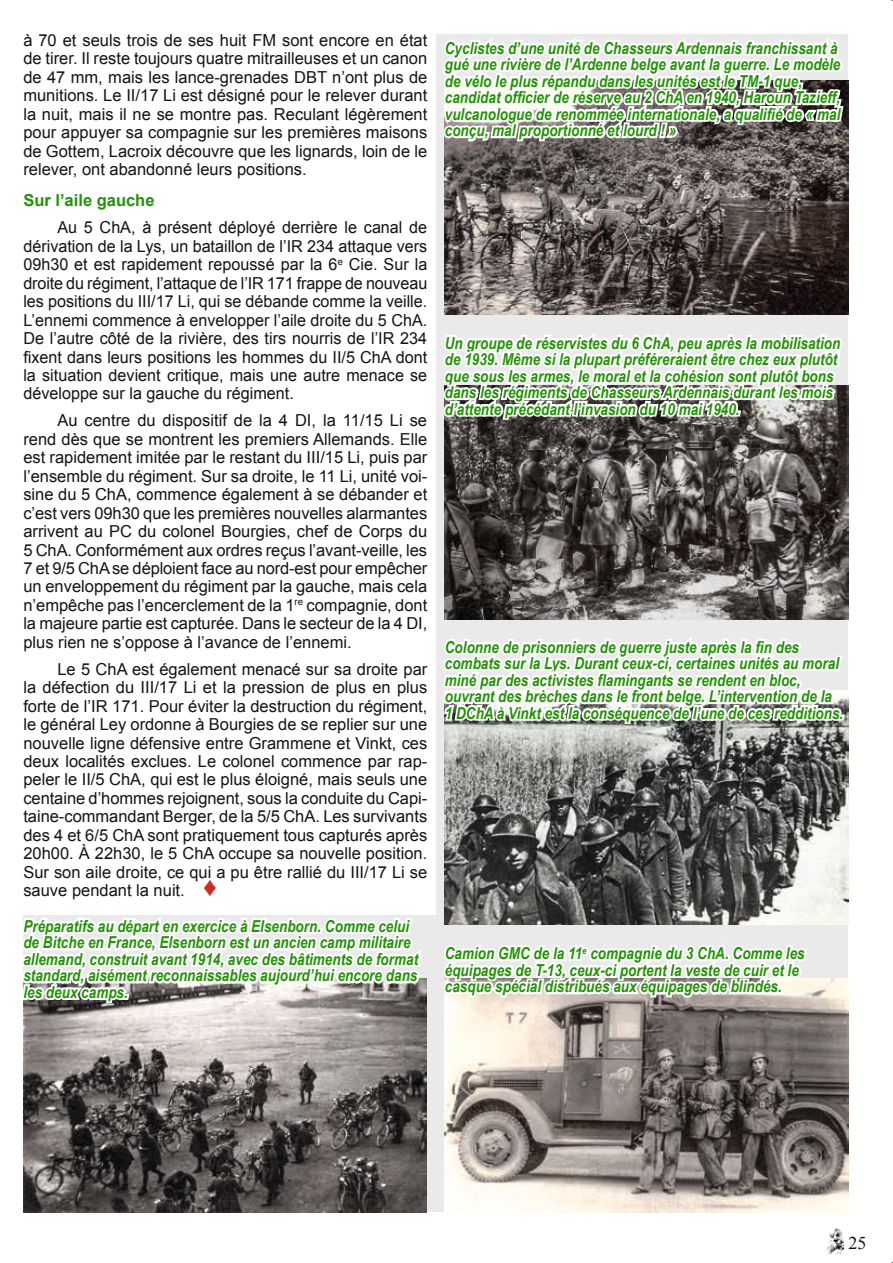
<style>
.page{position:relative;width:893px;height:1263px;background:#fff}
.page>*{position:absolute;margin:0;border:0;box-sizing:border-box;transform-origin:0 0}
.t1{font:18px "Times New Roman";color:#131413}
.t2{font:16.5px/18.5px "Arial";color:#131413;text-align:justify}
.t3{font:italic 700 16.5px/16.5px "Arial Narrow";color:#249207}
.t4{font:700 16.5px "Arial";color:#249207}
.s1{font-size:27px;color:#cc2d22}
</style>
<div class="page">
<img style="left:827px;top:1229px;width:16px;height:25px">
<img style="left:23px;top:978px;width:404px;height:234px">
<img style="left:445px;top:81px;width:403px;height:234px">
<img style="left:445px;top:386px;width:403px;height:234px">
<img style="left:445px;top:697px;width:403px;height:227px">
<img style="left:445px;top:979px;width:404px;height:234px">
<svg style="left:23px;top:915px;width:401px;height:91px"></svg>
<svg style="left:441px;top:34px;width:405px;height:118px"></svg>
<svg style="left:441px;top:314px;width:403px;height:116px"></svg>
<svg style="left:441px;top:908px;width:368px;height:100px"></svg>
<svg style="left:441px;top:632px;width:403px;height:103px"></svg>
<div style="left:838px;top:714px;width:6px;height:7px;border:4px solid #fff"></div>
<p class="t2" style="left:23px;top:31px;width:405px">à 70 et seuls trois de ses huit FM sont encore en état de tirer. Il reste toujours quatre mitrailleuses et un canon de 47 mm, mais les lance-grenades DBT n’ont plus de munitions. Le II/17 Li est désigné pour le relever durant la nuit, mais il ne se montre pas. Reculant légèrement pour appuyer sa compagnie sur les premières maisons de Gottem, Lacroix découvre que les lignards, loin de le relever, ont abandonné leurs positions.</p>
<p class="t4" style="left:23px;top:189px;width:133px">Sur l’aile gauche</p>
<p class="t2" style="left:23px;top:218px;width:405px;text-indent:34px">Au 5 ChA, à présent déployé derrière le canal de dérivation de la Lys, un bataillon de l’IR 234 attaque vers 09h30 et est rapidement repoussé par la 6<sup>e</sup> Cie. Sur la droite du régiment, l’attaque de l’IR 171 frappe de nouveau les positions du III/17 Li, qui se débande comme la veille.<br>L’ennemi commence à envelopper l’aile droite du 5 ChA.<br>De l’autre côté de la rivière, des tirs nourris de l’IR 234 fixent dans leurs positions les hommes du II/5 ChA dont la situation devient critique, mais une autre menace se développe sur la gauche du régiment.</p>
<p class="t2" style="left:23px;top:411px;width:406px;text-indent:34px">Au centre du dispositif de la 4 DI, la 11/15 Li se rend dès que se montrent les premiers Allemands. Elle est rapidement imitée par le restant du III/15 Li, puis par l’ensemble du régiment. Sur sa droite, le 11 Li, unité voi&shy;sine du 5 ChA, commence également à se débander et c’est vers 09h30 que les premières nouvelles alarmantes arrivent au PC du colonel Bourgies, chef de Corps du 5 ChA. Conformément aux ordres reçus l’avant-veille, les 7 et 9/5 ChA se déploient face au nord-est pour empêcher un enveloppement du régiment par la gauche, mais cela n’empêche pas l’encerclement de la 1<sup>re</sup> compagnie, dont la majeure partie est capturée. Dans le secteur de la 4 DI, plus rien ne s’oppose à l’avance de l’ennemi.</p>
<p class="t2" style="left:23px;top:660px;width:405px;text-indent:34px">Le 5 ChA est également menacé sur sa droite par la défection du III/17 Li et la pression de plus en plus forte de l’IR 171. Pour éviter la destruction du régiment, le général Ley ordonne à Bourgies de se replier sur une nouvelle ligne défensive entre Grammene et Vinkt, ces deux localités exclues. Le colonel commence par rap&shy;peler le II/5 ChA, qui est le plus éloigné, mais seuls une centaine d’hommes rejoignent, sous la conduite du Capi&shy;taine-commandant Berger, de la 5/5 ChA. Les survivants des 4 et 6/5 ChA sont pratiquement tous capturés après 20h00. À 22h30, le 5 ChA occupe sa nouvelle position.<br>Sur son aile droite, ce qui a pu être rallié du III/17 Li se sauve pendant la nuit. <span class="s1">♦</span></p>
<p class="t3" style="left:23px;top:917px;width:396px">Préparatifs au départ en exercice à Elsenborn. Comme celui de Bitche en France, Elsenborn est un ancien camp militaire allemand, construit avant 1914, avec des bâtiments de format standard, aisément reconnaissables aujourd’hui encore dans les deux camps.</p>
<p class="t3" style="left:445px;top:39px;width:397px">Cyclistes d’une unité de Chasseurs Ardennais franchissant à gué une rivière de l’Ardenne belge avant la guerre. Le modèle de vélo le plus répandu dans les unités est le TM-1 que, candidat officier de réserve au 2 ChA en 1940, Haroun Tazieff, vulcanologue de renommée internationale, a qualifié de « mal conçu, mal proportionné et lourd ! »</p>
<p class="t3" style="left:445px;top:334px;width:397px">Un groupe de réservistes du 6 ChA, peu après la mobilisation de 1939. Même si la plupart préféreraient être chez eux plutôt que sous les armes, le moral et la cohésion sont plutôt bons dans les régiments de Chasseurs Ardennais durant les mois d’attente précédant l’invasion du 10 mai 1940.</p>
<p class="t3" style="left:445px;top:638px;width:400px">Colonne de prisonniers de guerre juste après la fin des combats sur la Lys. Durant ceux-ci, certaines unités au moral miné par des activistes flamingants se rendent en bloc, ouvrant des brèches dans le front belge. L’intervention de la 1 DChA à Vinkt est la conséquence de l’une de ces redditions.</p>
<p class="t3" style="left:445px;top:944px;width:361px">Camion GMC de la 11<sup>e</sup> compagnie du 3 ChA. Comme les équipages de T-13, ceux-ci portent la veste de cuir et le casque spécial distribués aux équipages de blindés.</p>
<p class="t1" style="left:848px;top:1230px;width:19px">25</p>
</div>
